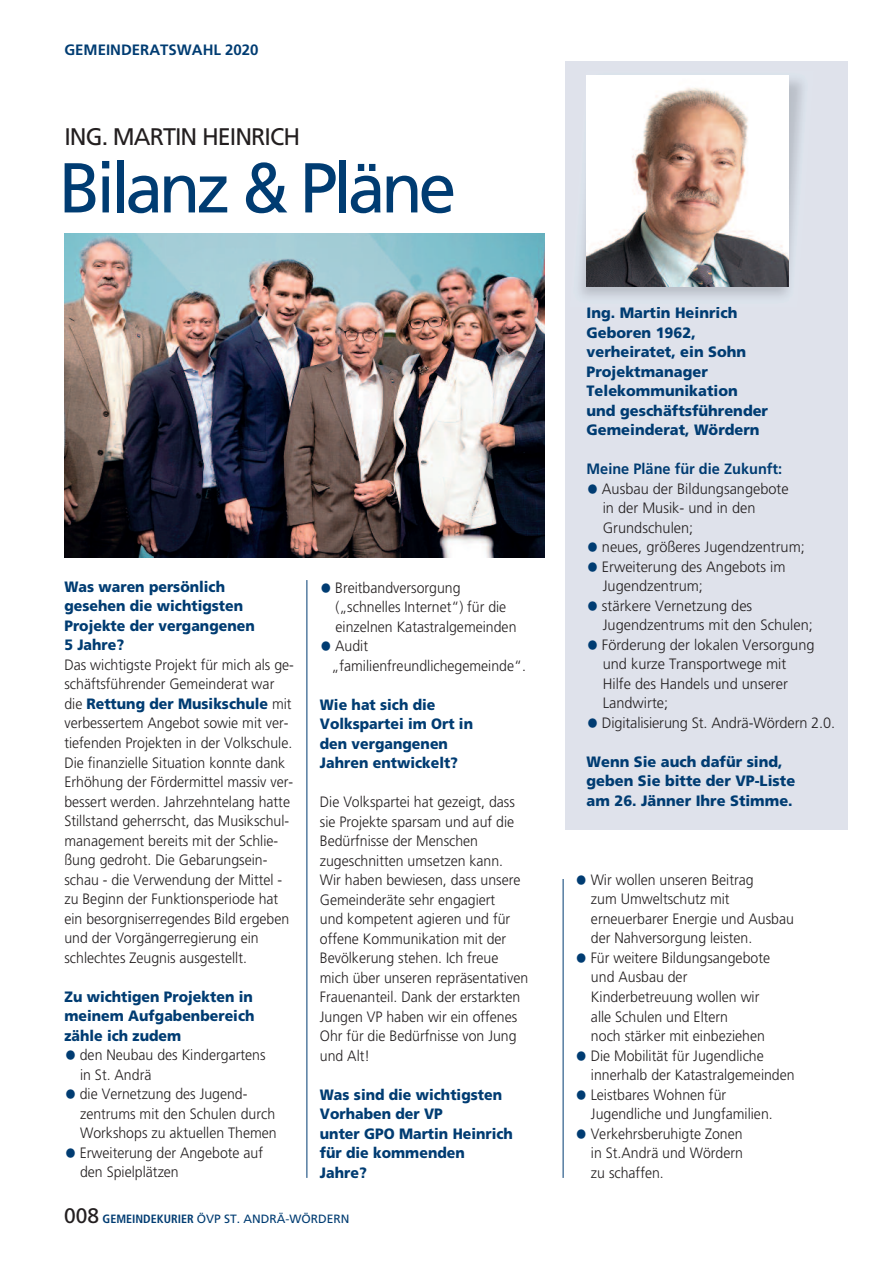
<style>
.page{position:relative;width:893px;height:1263px;background:#fff}
.page>*{position:absolute;margin:0;border:0;box-sizing:border-box;transform-origin:0 0}
.t1{font:70.5px "Frutiger";letter-spacing:-.065em;color:#003c72}
.t2{font:24px "Frutiger";letter-spacing:-.04em;color:#231f20}
.t3{font:300 15px/19.5px "Frutiger";color:#231f20;scale:.94 1}
.t4{font:300 15px/19.5px "Frutiger";color:#231f20}
.t5{font:900 15px/19.5px "Frutiger";color:#003c72;scale:.94 1}
.t6{font:900 15px/19.5px "Frutiger";color:#003c72}
.t7{font:700 15px "Frutiger";color:#003c72}
.t8{font:12px "Frutiger";color:#003c72}
.s1{font-weight:900;color:#003c72}
.s2{font-family:"Minion";font-weight:400;font-size:45px;color:#003c72}
.s3{font-size:21px;color:#231f20}
.s4{font-weight:700;font-stretch:condensed}
</style>
<div class="page">
<div style="left:565px;top:61px;width:282px;height:769px;background:#dfe2eb"></div>
<hr style="left:306px;top:580px;width:1px;height:598px;background:#003c72">
<hr style="left:563px;top:879px;width:1px;height:299px;background:#003c72">
<img style="left:64px;top:234px;width:481px;height:324px">
<img style="left:580px;top:75px;width:223px;height:233px">
<img style="left:588px;top:307px;width:144px;height:1px">
<img style="left:587px;top:76px;width:201px;height:210px">
<p class="t7" style="left:64px;top:43px;width:196px">GEMEINDERATSWAHL 2020</p>
<h2 class="t2" style="left:64px;top:127px;width:237px">ING. MARTIN HEINRICH</h2>
<h1 class="t1" style="left:59px;top:160px;width:399px">Bilanz &amp; Pläne</h1>
<p class="t5" style="left:64px;top:578px;width:204px">Was waren persönlich gesehen die wichtigsten<br>Projekte der vergangenen<br>5 Jahre?</p>
<p class="t3" style="left:64px;top:656px;width:246px">Das wichtigste Projekt für mich als ge&shy;schäftsführender Gemeinderat war die <span class="s1">Rettung der Musikschule</span> mit verbessertem Angebot sowie mit ver&shy;tiefenden Projekten in der Volkschule.<br>Die finanzielle Situation konnte dank Erhöhung der Fördermittel massiv ver&shy;bessert werden. Jahrzehntelang hatte Stillstand geherrscht, das Musikschul&shy;management bereits mit der Schlie&shy;ßung gedroht. Die Gebarungsein&shy;schau - die Verwendung der Mittel - zu Beginn der Funktionsperiode hat ein besorgniserregendes Bild ergeben und der Vorgängerregierung ein schlechtes Zeugnis ausgestellt.</p>
<p class="t5" style="left:64px;top:988px;width:204px;text-align:justify">Zu wichtigen Projekten in meinem Aufgabenbereich zähle ich zudem</p>
<p class="t3" style="left:80px;top:1046px;width:199px;text-indent:-16px"><span class="s2">•</span> den Neubau des Kindergartens in St. Andrä</p>
<p class="t3" style="left:80px;top:1085px;width:211px;text-indent:-16px"><span class="s2">•</span> die Vernetzung des Jugend&shy;zentrums mit den Schulen durch<br>Workshops zu aktuellen Themen</p>
<p class="t3" style="left:80px;top:1144px;width:196px;text-indent:-16px"><span class="s2">•</span> Erweiterung der Angebote auf den Spielplätzen</p>
<p class="t3" style="left:336px;top:579px;width:194px;text-indent:-16px"><span class="s2">•</span> Breitbandversorgung („schnelles Internet“) für die einzelnen Katastralgemeinden</p>
<p class="t3" style="left:332px;top:637px;width:208px;text-indent:-12px"><span class="s2">•</span> Audit „familienfreundlichegemeinde“.</p>
<p class="t5" style="left:320px;top:696px;width:164px">Wie hat sich die<br>Volkspartei im Ort in den vergangenen<br>Jahren entwickelt?</p>
<p class="t3" style="left:320px;top:793px;width:223px">Die Volkspartei hat gezeigt, dass sie Projekte sparsam und auf die<br>Bedürfnisse der Menschen zugeschnitten umsetzen kann.<br>Wir haben bewiesen, dass unsere<br>Gemeinderäte sehr engagiert<br>und kompetent agieren und für offene Kommunikation mit der<br>Bevölkerung stehen. Ich freue mich über unseren repräsentativen<br>Frauenanteil. Dank der erstarkten<br>Jungen VP haben wir ein offenes<br>Ohr für die Bedürfnisse von Jung und Alt!</p>
<p class="t5" style="left:320px;top:1086px;width:207px">Was sind die wichtigsten<br>Vorhaben der VP<br>unter GPO Martin Heinrich für die kommenden<br>Jahre?</p>
<p class="t8" style="left:64px;top:1214px;width:287px"><span class="s3">008</span> <span class="s4">GEMEINDEKURIER</span> ÖVP ST. ANDRÄ-WÖRDERN</p>
<p class="t6" style="left:587px;top:304px;width:183px">Ing. Martin Heinrich<br>Geboren 1962, verheiratet, ein Sohn<br>Projektmanager<br>Telekommunikation und geschäftsführender<br>Gemeinderat, Wördern</p>
<p class="t7" style="left:587px;top:463px;width:197px">Meine Pläne für die Zukunft:</p>
<p class="t4" style="left:603px;top:480px;width:187px;text-indent:-16px"><span class="s2">•</span> Ausbau der Bildungsangebote in der Musik- und in den<br>Grundschulen;</p>
<p class="t4" style="left:587px;top:538px;width:220px"><span class="s2">•</span> neues, größeres Jugendzentrum;</p>
<p class="t4" style="left:603px;top:558px;width:184px;text-indent:-16px"><span class="s2">•</span> Erweiterung des Angebots im<br>Jugendzentrum;</p>
<p class="t4" style="left:603px;top:597px;width:212px;text-indent:-16px"><span class="s2">•</span> stärkere Vernetzung des<br>Jugendzentrums mit den Schulen;</p>
<p class="t4" style="left:603px;top:636px;width:213px;text-indent:-16px"><span class="s2">•</span> Förderung der lokalen Versorgung und kurze Transportwege mit<br>Hilfe des Handels und unserer<br>Landwirte;</p>
<p class="t4" style="left:587px;top:714px;width:250px"><span class="s2">•</span> Digitalisierung St. Andrä-Wördern 2.0.</p>
<p class="t6" style="left:587px;top:753px;width:210px">Wenn Sie auch dafür sind, geben Sie bitte der VP-Liste am 26. Jänner Ihre Stimme.</p>
<p class="t3" style="left:591px;top:871px;width:217px;text-indent:-16px"><span class="s2">•</span> Wir wollen unseren Beitrag<br>zum Umweltschutz mit erneuerbarer Energie und Ausbau der Nahversorgung leisten.</p>
<p class="t3" style="left:591px;top:949px;width:192px;text-indent:-16px"><span class="s2">•</span> Für weitere Bildungsangebote und Ausbau der<br>Kinderbetreuung wollen wir alle Schulen und Eltern<br>noch stärker mit einbeziehen</p>
<p class="t3" style="left:591px;top:1047px;width:218px;text-indent:-16px"><span class="s2">•</span> Die Mobilität für Jugendliche innerhalb der Katastralgemeinden</p>
<p class="t3" style="left:591px;top:1086px;width:195px;text-indent:-16px"><span class="s2">•</span> Leistbares Wohnen für<br>Jugendliche und Jungfamilien.</p>
<p class="t3" style="left:591px;top:1125px;width:163px;text-align:justify;text-indent:-16px"><span class="s2">•</span> Verkehrsberuhigte Zonen in St.Andrä und Wördern zu schaffen.</p>
</div>
